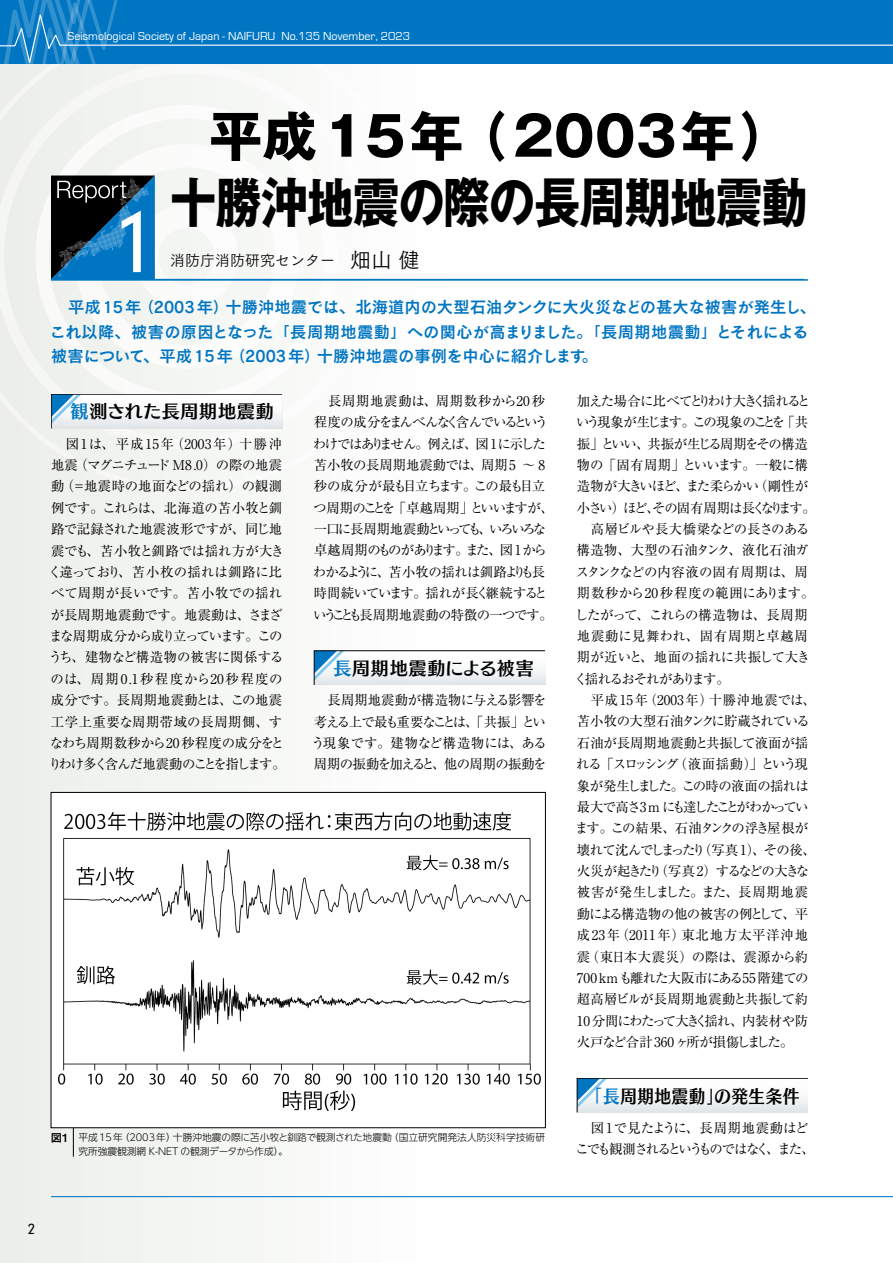
<style>
.page{position:relative;width:893px;height:1263px;background:#fff}
.page>*{position:absolute;margin:0;border:0;box-sizing:border-box;transform-origin:0 0}
.t1{font:82.5px "Geometric 706 BT Medium B";color:#fff}
.t2{font:700 54px/65.8px "Gothic MB101 Pro";letter-spacing:-.01em;color:#000;text-align:center}
.t3{font:18px "Skip Std B";letter-spacing:.04em;color:#000}
.t4{font:18px "Skip Std B";letter-spacing:.04em;color:#000;scale:.92 1}
.t5{font:16.5px/24.5px "Cezanne Pro DB";color:#0075c2}
.t6{font:15px "Tsuku Go Pro R";color:#000}
.t7{font:13.8px "Geometric 706 BT Medium B";color:#000}
.t8{font:13.5px/21.3px "Ryumin Pro";letter-spacing:-.035em;color:#000;text-align:justify}
.t9{font:13.5px/21.3px "Ryumin Pro";color:#000}
.t10{font:13.5px/21.3px "Ryumin Pro";letter-spacing:-.06em;color:#000}
.t11{font:13.5px/21.3px "Ryumin Pro";letter-spacing:-.11em;color:#000}
.t12{font:12px "Eurostile";color:#fff}
.t13{font:300 9.75px/13.8px "UD Shin Go NT Pro";letter-spacing:-.005em;color:#000}
.s1{font-size:21px}
.s2{color:#0075c2}
.s3{font-family:"Midashi Go Pro MB31";font-weight:400;font-size:11.25px}
</style>
<div class="page">
<div style="left:0;top:27px;width:473px;height:1236px;background:#f5f7f4"></div>
<svg style="left:0;top:68px;width:422px;height:423px"></svg>
<div style="left:0;top:0;width:893px;height:63px;background:#0075c2"></div>
<svg style="left:14px;top:0;width:104px;height:10px"></svg>
<hr style="left:51px;top:1196px;width:842px;height:1px;background:#0075c2">
<svg style="left:0;top:10px;width:893px;height:58px"></svg>
<div style="left:51px;top:792px;width:494px;height:336px;background:#fff"></div>
<img style="left:58px;top:812px;width:482px;height:298px">
<svg style="left:73px;top:1128px;width:1px;height:29px"></svg>
<svg style="left:51px;top:394px;width:231px;height:34px"></svg>
<svg style="left:314px;top:650px;width:231px;height:35px"></svg>
<svg style="left:577px;top:1078px;width:231px;height:34px"></svg>
<svg style="left:51px;top:176px;width:104px;height:103px;background:#0f466b"></svg>
<hr style="left:51px;top:279px;width:757px;height:2px;background:#0075c2">
<p class="t12" style="left:68px;top:30px;width:344px">Seismological Society of Japan - NAIFURU No.135 November, 2023</p>
<h1 class="t1" style="left:112px;top:186px;width:47px">1</h1>
<h2 class="t2" style="left:170px;top:97px;width:639px">平成15年（2003年）十勝沖地震の際の長周期地震動</h2>
<p class="t6" style="left:170px;top:247px;width:251px">消防庁消防研究センター　<span class="s1">畑山 健</span></p>
<p class="t5" style="left:49px;top:294px;width:768px;text-indent:19px">平成15年（2003年）十勝沖地震では、北海道内の大型石油タンクに大火災などの甚大な被害が発生し、これ以降、被害の原因となった「長周期地震動」への関心が高まりました。「長周期地震動」とそれによる被害について、平成15年（2003年）十勝沖地震の事例を中心に紹介します。</p>
<h3 class="t3" style="left:71px;top:398px;width:205px"><span class="s2">観</span>測された長周期地震動</h3>
<p class="t9" style="left:48px;top:432px;width:239px">　図1は、平成15年（2003年）十勝沖地震（マグニチュード M8 .0）の際の地震動（＝地震時の地面などの揺れ）の観測例です。これらは、北海道の苫小牧と釧路で記録された地震波形ですが、同じ地震でも、苫小牧と釧路では揺れ方が大きく違っており、苫小枚の揺れは釧路に比べて周期が長いです。苫小牧での揺れが長周期地震動です。地震動は、さまざまな周期成分から成り立っています。このうち、建物など構造物の被害に関係するのは、周期0.1秒程度から20秒程度の成分です。長周期地震動とは、この地震工学上重要な周期帯域の長周期側、すなわち周期数秒から20秒程度の成分をとりわけ多く含んだ地震動のことを指します。</p>
<p class="t10" style="left:313px;top:389px;width:242px">　長周期地震動は、周期数秒から20秒程度の成分をまんべんなく含んでいるというわけではありません。例えば、図 1に示した苫小牧の長周期地震動では、周期 5 〜 8秒の成分が最も目立ちます。この最も目立つ周期のことを「卓越周期」といいますが、一口に長周期地震動といっても、いろいろな卓越周期のものがあります。また、図 1 からわかるように、苫小牧の揺れは釧路よりも長時間続いています。揺れが長く継続するということも長周期地震動の特徴の一つです。</p>
<h3 class="t3" style="left:333px;top:655px;width:202px"><span class="s2">長</span>周期地震動による被害</h3>
<p class="t8" style="left:312px;top:688px;width:237px">　長周期地震動が構造物に与える影響を考える上で最も重要なことは、「共振」という現象です。建物など構造物には、ある周期の振動を加えると、他の周期の振動を</p>
<p class="t13" style="left:78px;top:1130px;width:468px;text-indent:-28px"><span class="s3">図1</span> 平成15年（2003年）十勝沖地震の際に苫小牧と釧路で観測された地震動（国立研究開発法人防災科学技術研究所強震観測網 K-NET の観測データから作成）。</p>
<p class="t8" style="left:574px;top:389px;width:243px;text-align:left">加えた場合に比べてとりわけ大きく揺れるという現象が生じます。この現象のことを「共振」といい、共振が生じる周期をその構造物の「固有周期」といいます。一般に構造物が大きいほど、また柔らかい（剛性が小さい）ほど、その固有周期は長くなります。　高層ビルや長大橋梁などの長さのある構造物、大型の石油タンク、液化石油ガスタンクなどの内容液の固有周期は、周期数秒から20秒程度の範囲にあります。したがって、これらの構造物は、長周期地震動に見舞われ、固有周期と卓越周期が近いと、地面の揺れに共振して大きく揺れるおそれがあります。<br>　平成15年（2003年）十勝沖地震では、苫小牧の大型石油タンクに貯蔵されている石油が長周期地震動と共振して液面が揺れる「スロッシング（液面揺動）」という現象が発生しました。この時の液面の揺れは最大で高さ3 m にも達したことがわかっています。この結果、石油タンクの浮き屋根が壊れて沈んでしまったり（写真 1）、その後、火災が起きたり（写真 2）するなどの大きな被害が発生しました。また、長周期地震動による構造物の他の被害の例として、平成23年（2011年）東北地方太平洋沖地震（東日本大震災）の際は、震源から約<br>700 kmも離れた大阪市にある55階建ての超高層ビルが長周期地震動と共振して約<br>10 分間にわたって大きく揺れ、内装材や防火戸など合計 360ヶ所が損傷しました。</p>
<h3 class="t4" style="left:585px;top:1082px;width:234px"><span class="s2">「長</span>周期地震動」の発生条件</h3>
<p class="t11" style="left:575px;top:1116px;width:241px">　図1で見たように、長周期地震動はどこでも観測されるというものではなく、また、</p>
<p class="t7" style="left:28px;top:1219px;width:9px">2</p>
</div>
